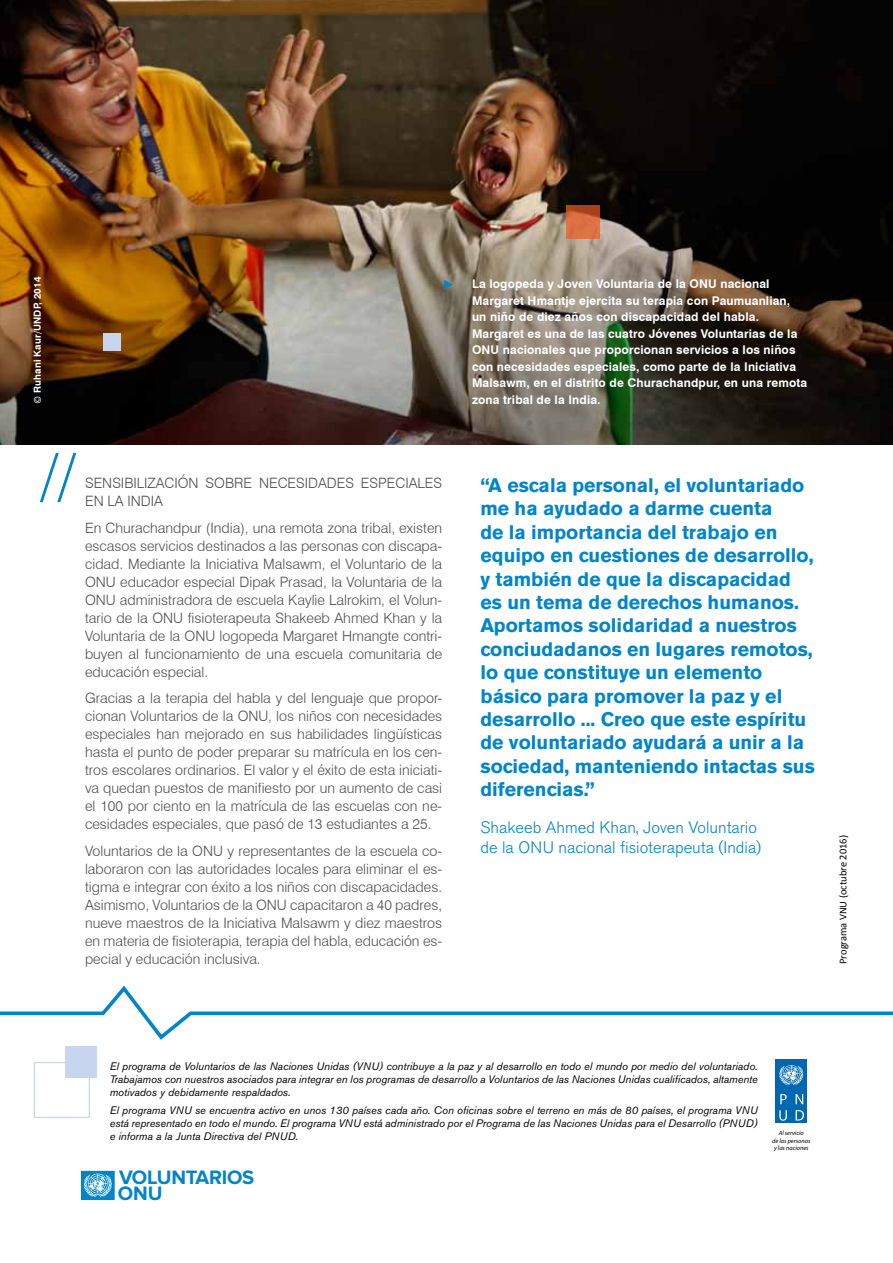
<style>
.page{position:relative;width:893px;height:1263px;background:#fff}
.page>*{position:absolute;margin:0;border:0;box-sizing:border-box;transform-origin:0 0}
.t1{font:300 60px "Swiss 721 BT";color:#0085ca}
.t2{font:700 20.1px/15.6px "Proxima Nova";letter-spacing:-.01em;color:#0085ca}
.t3{font:700 19.5px/23.4px "Akzidenz Grotesk BE";color:#0085ca}
.t4{font:300 16.5px/19.8px "Akzidenz Grotesk BE";color:#0085ca}
.t5{font:300 14.25px/18px "Swiss 721 BT";color:#4d4d4f;text-align:justify}
.t6{font:700 12px/16.5px "Swiss 721 BT";letter-spacing:.01em;color:#fff}
.t7{font:italic 10.8px/12.9px "Akzidenz Grotesk BE";color:#000;text-align:justify}
.t8{font:10.5px "Calibri";color:#000}
.t9{font:700 9.75px "Swiss 721 BT";letter-spacing:.01em;color:#fff}
.t10{font:italic 6.3px/7.5px "Myriad";color:#000;text-align:center}
.s1{font-family:"Calibri";font-weight:400}
</style>
<div class="page">
<img style="left:0;top:0;width:893px;height:444px">
<div style="left:103px;top:334px;width:17px;height:17px;background:#c7d6ee"></div>
<svg style="left:566px;top:205px;width:34px;height:34px"></svg>
<svg style="left:444px;top:280px;width:9px;height:10px"></svg>
<svg style="left:0;top:985px;width:893px;height:55px"></svg>
<div style="left:34px;top:1062px;width:56px;height:56px;border:1px solid #c7d6ee"></div>
<div style="left:66px;top:1046px;width:31px;height:32px;background:#c7d6ee"></div>
<svg style="left:81px;top:1171px;width:34px;height:29px"></svg>
<div style="left:775px;top:1091px;width:16px;height:16px;background:#0067b1"></div>
<svg style="left:780px;top:1094px;width:7px;height:10px"></svg>
<svg style="left:792px;top:1091px;width:15px;height:16px"></svg>
<svg style="left:796px;top:1094px;width:7px;height:10px"></svg>
<div style="left:775px;top:1108px;width:16px;height:15px;background:#0067b1"></div>
<svg style="left:779px;top:1110px;width:8px;height:11px"></svg>
<div style="left:792px;top:1108px;width:15px;height:15px;background:#0067b1"></div>
<svg style="left:795px;top:1110px;width:9px;height:10px"></svg>
<div style="left:775px;top:1059px;width:32px;height:31px;background:#0067b1"></div>
<svg style="left:779px;top:1065px;width:24px;height:20px"></svg>
<p class="t9" style="left:31px;top:404px;width:128px;rotate:-90deg"><span class="s1">©</span> Ruhani Kaur/UNDP, 2014</p>
<h1 class="t1" style="left:41px;top:439px;width:37px">//</h1>
<p class="t5" style="left:85px;top:474px;width:359px">SENSIBILIZACIÓN SOBRE NECESIDADES ESPECIALES<br>EN LA INDIA</p>
<p class="t5" style="left:85px;top:518px;width:359px">En Churachandpur (India), una remota zona tribal, existen escasos servicios destinados a las personas con discapa&shy;cidad. Mediante la Iniciativa Malsawm, el Voluntario de la ONU educador especial Dipak Prasad, la Voluntaria de la ONU administradora de escuela Kaylie Lalrokim, el Volun&shy;tario de la ONU fisioterapeuta Shakeeb Ahmed Khan y la Voluntaria de la ONU logopeda Margaret Hmangte contri&shy;buyen al funcionamiento de una escuela comunitaria de educación especial.</p>
<p class="t5" style="left:85px;top:689px;width:359px">Gracias a la terapia del habla y del lenguaje que propor&shy;cionan Voluntarios de la ONU, los niños con necesidades especiales han mejorado en sus habilidades lingüísticas hasta el punto de poder preparar su matrícula en los cen&shy;tros escolares ordinarios. El valor y el éxito de esta iniciati&shy;va quedan puestos de manifiesto por un aumento de casi el 100 por ciento en la matrícula de las escuelas con ne&shy;cesidades especiales, que pasó de 13 estudiantes a 25.</p>
<p class="t5" style="left:85px;top:841px;width:359px">Voluntarios de la ONU y representantes de la escuela co&shy;laboraron con las autoridades locales para eliminar el es&shy;tigma e integrar con éxito a los niños con discapacidades.<br>Asimismo, Voluntarios de la ONU capacitaron a 40 padres, nueve maestros de la Iniciativa Malsawm y diez maestros en materia de fisioterapia, terapia del habla, educación es&shy;pecial y educación inclusiva.</p>
<p class="t6" style="left:472px;top:275px;width:337px">La logopeda y Joven Voluntaria de la ONU nacional Margaret Hmantje ejercita su terapia con Paumuanlian, un niño de diez años con discapacidad del habla.<br>Margaret es una de las cuatro Jóvenes Voluntarias de la ONU nacionales que proporcionan servicios a los niños con necesidades especiales, como parte de la Iniciativa Malsawm, en el distrito de Churachandpur, en una remota zona tribal de la India.</p>
<p class="t3" style="left:480px;top:474px;width:336px">“A escala personal, el voluntariado me ha ayudado a darme cuenta<br>de la importancia del trabajo en equipo en cuestiones de desarrollo, y también de que la discapacidad es un tema de derechos humanos.<br>Aportamos solidaridad a nuestros conciudadanos en lugares remotos, lo que constituye un elemento básico para promover la paz y el desarrollo ... Creo que este espíritu de voluntariado ayudará a unir a la sociedad, manteniendo intactas sus diferencias.”</p>
<p class="t4" style="left:480px;top:818px;width:282px">Shakeeb Ahmed Khan, Joven Voluntario de la ONU nacional fisioterapeuta (India)</p>
<p class="t8" style="left:837px;top:964px;width:130px;rotate:-90deg">Programa VNU (octubre 2016)</p>
<p class="t7" style="left:110px;top:1060px;width:650px">El programa de Voluntarios de las Naciones Unidas (VNU) contribuye a la paz y al desarrollo en todo el mundo por medio del voluntariado.<br>Trabajamos con nuestros asociados para integrar en los programas de desarrollo a Voluntarios de las Naciones Unidas cualificados, altamente motivados y debidamente respaldados.</p>
<p class="t7" style="left:110px;top:1103px;width:650px">El programa VNU se encuentra activo en unos 130 países cada año. Con oficinas sobre el terreno en más de 80 países, el programa VNU está representado en todo el mundo. El programa VNU está administrado por el Programa de las Naciones Unidas para el Desarrollo (PNUD) e informa a la Junta Directiva del PNUD.</p>
<h2 class="t2" style="left:118px;top:1171px;width:138px">VOLUNTARIOS<br>ONU</h2>
<p class="t10" style="left:772px;top:1129px;width:40px">Al servicio<br>de las personas y las naciones</p>
</div>
